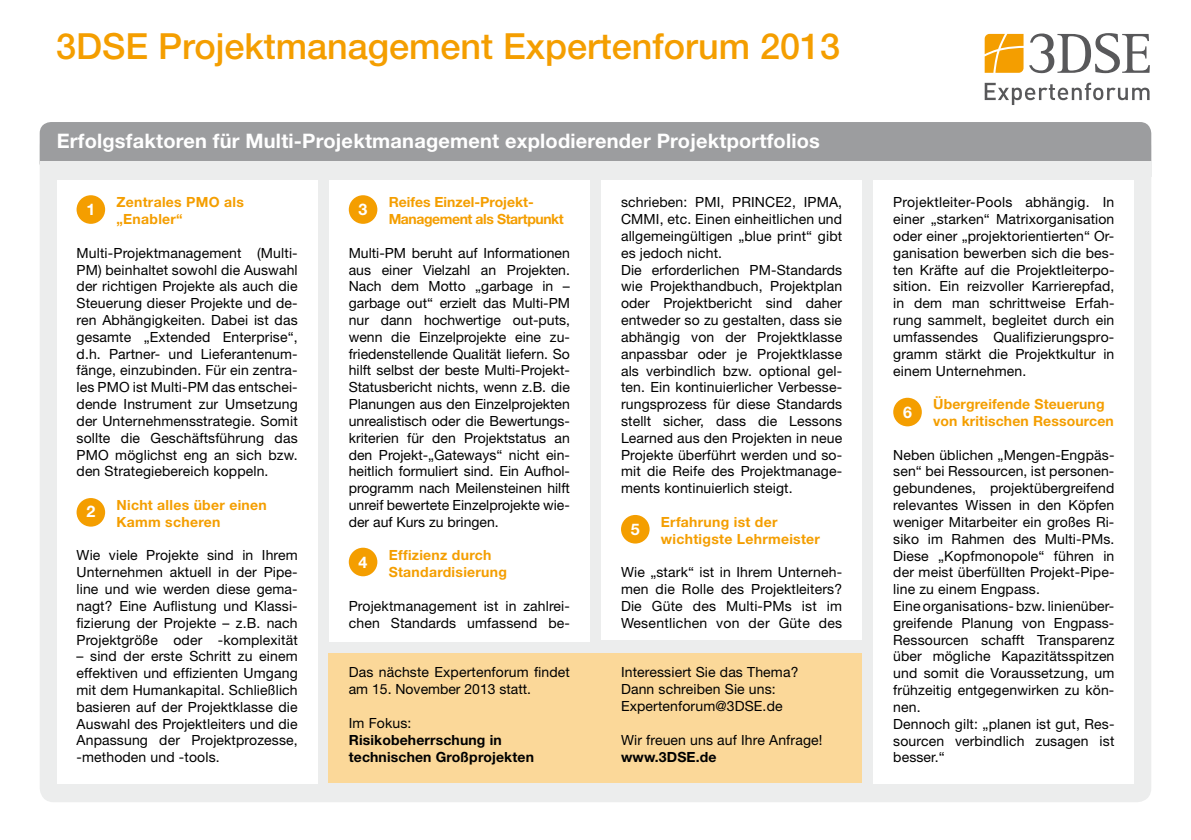
<style>
.page{position:relative;width:1191px;height:840px;background:#fff}
.page>*{position:absolute;margin:0;border:0;box-sizing:border-box;transform-origin:0 0}
.t1{font:500 36px "Helvetica Neue";color:#f49e00}
.t2{font:700 20px "Helvetica Neue";letter-spacing:.01em;color:#fff}
.t3{font:700 16px "Helvetica Neue";color:#fff}
.t4{font:14px/16.8px "Helvetica Neue";letter-spacing:.01em;color:#000;text-align:justify}
.t5{font:700 14px/16.8px "Helvetica Neue";letter-spacing:.02em;color:#f49e00}
.t6{font:700 14px/16.8px "Helvetica Neue";letter-spacing:.01em;color:#000}
.t7{font:700 14px/16.8px "Helvetica Neue";letter-spacing:-.03em;color:#f49e00}
</style>
<div class="page">
<div style="left:40px;top:132px;width:1111px;height:669px;background:#eceded;border-radius:14px"></div>
<div style="left:40px;top:122px;width:1111px;height:52px;background:#9c9d9f;border-radius:11px"></div>
<div style="left:40px;top:161px;width:1111px;height:15px;background:#eceded"></div>
<div style="left:57px;top:180px;width:260px;height:602px;background:#fff"></div>
<div style="left:329px;top:180px;width:261px;height:461px;background:#fff"></div>
<div style="left:601px;top:180px;width:261px;height:459px;background:#fff"></div>
<div style="left:873px;top:180px;width:261px;height:602px;background:#fff"></div>
<div style="left:329px;top:652px;width:533px;height:129px;background:#fbd899"></div>
<div style="left:77px;top:195px;width:28px;height:29px;background:#f49e00;border-radius:50%"></div>
<div style="left:77px;top:497px;width:28px;height:29px;background:#f49e00;border-radius:50%"></div>
<div style="left:349px;top:195px;width:28px;height:29px;background:#f49e00;border-radius:50%"></div>
<div style="left:349px;top:547px;width:28px;height:29px;background:#f49e00;border-radius:50%"></div>
<div style="left:621px;top:514px;width:28px;height:29px;background:#f49e00;border-radius:50%"></div>
<div style="left:893px;top:397px;width:28px;height:29px;background:#f49e00;border-radius:50%"></div>
<svg style="left:984px;top:83px;width:165px;height:22px"></svg>
<svg style="left:984px;top:34px;width:39px;height:39px;background:#f5aa21"></svg>
<svg style="left:1029px;top:33px;width:120px;height:40px"></svg>
<h1 class="t1" style="left:56px;top:25px;width:785px">3DSE Projektmanagement Expertenforum 2013</h1>
<h2 class="t2" style="left:57px;top:128px;width:764px">Erfolgsfaktoren für Multi-Projektmanagement explodierender Projektportfolios</h2>
<p class="t5" style="left:116px;top:193px;width:129px">Zentrales PMO als „Enabler“</p>
<p class="t4" style="left:77px;top:244px;width:223px">Multi-Projektmanagement (Multi-PM) beinhaltet sowohl die Auswahl der richtigen Projekte als auch die Steuerung dieser Projekte und de&shy;ren Abhängigkeiten. Dabei ist das gesamte „Extended Enterprise“, d.h. Partner- und Lieferantenum&shy;fänge, einzubinden. Für ein zentra&shy;les PMO ist Multi-PM das entschei&shy;dende Instrument zur Umsetzung der Unternehmensstrategie. Somit sollte die Geschäftsführung das PMO möglichst eng an sich bzw. den Strategiebereich koppeln.</p>
<p class="t5" style="left:116px;top:496px;width:152px">Nicht alles über einen<br>Kamm scheren</p>
<p class="t4" style="left:77px;top:546px;width:223px">Wie viele Projekte sind in Ihrem Unternehmen aktuell in der Pipe&shy;line und wie werden diese gema&shy;nagt? Eine Auflistung und Klassi&shy;fizierung der Projekte – z.B. nach Projektgröße oder -komplexität</p>
<p class="t4" style="left:77px;top:647px;width:223px">– sind der erste Schritt zu einem effektiven und effizienten Umgang mit dem Humankapital. Schließlich basieren auf der Projektklasse die Auswahl des Projektleiters und die Anpassung der Projektprozesse, -methoden und -tools.</p>
<p class="t3" style="left:86px;top:199px;width:10px">1</p>
<p class="t3" style="left:86px;top:501px;width:10px">2</p>
<p class="t7" style="left:389px;top:193px;width:177px">Reifes Einzel-Projekt-<br>Management als Startpunkt</p>
<p class="t4" style="left:349px;top:244px;width:223px">Multi-PM beruht auf Informationen aus einer Vielzahl an Projekten.<br>Nach dem Motto „garbage in – garbage out“ erzielt das Multi-PM nur dann hochwertige out-puts, wenn die Einzelprojekte eine zu&shy;friedenstellende Qualität liefern. So hilft selbst der beste Multi-Projekt-Statusbericht nichts, wenn z.B. die Planungen aus den Einzelprojekten unrealistisch oder die Bewertungs&shy;kriterien für den Projektstatus an den Projekt-„Gateways“ nicht ein&shy;heitlich formuliert sind. Ein Aufhol&shy;programm nach Meilensteinen hilft unreif bewertete Einzelprojekte wie&shy;der auf Kurs zu bringen.</p>
<p class="t5" style="left:389px;top:546px;width:120px">Effizienz durch<br>Standardisierung</p>
<p class="t4" style="left:349px;top:597px;width:223px">Projektmanagement ist in zahlrei&shy;chen Standards umfassend be-</p>
<p class="t4" style="left:349px;top:663px;width:223px">Das nächste Expertenforum findet am 15. November 2013 statt.</p>
<p class="t4" style="left:349px;top:714px;width:64px">Im Fokus:</p>
<p class="t6" style="left:349px;top:730px;width:187px">Risikobeherrschung in technischen Großprojekten</p>
<p class="t3" style="left:359px;top:199px;width:10px">3</p>
<p class="t3" style="left:359px;top:551px;width:10px">4</p>
<p class="t4" style="left:621px;top:194px;width:223px;text-align:left">schrieben: PMI, PRINCE2, IPMA,<br>CMMI, etc. Einen einheitlichen und allgemeingültigen „blue print“ gibt es jedoch nicht.<br>Die erforderlichen PM-Standards wie Projekthandbuch, Projektplan oder Projektbericht sind daher entweder so zu gestalten, dass sie abhängig von der Projektklasse anpassbar oder je Projektklasse als verbindlich bzw. optional gel&shy;ten. Ein kontinuierlicher Verbesse&shy;rungsprozess für diese Standards stellt sicher, dass die Lessons<br>Learned aus den Projekten in neue<br>Projekte überführt werden und so&shy;mit die Reife des Projektmanage&shy;ments kontinuierlich steigt.</p>
<p class="t5" style="left:661px;top:513px;width:161px">Erfahrung ist der wichtigste Lehrmeister</p>
<p class="t4" style="left:621px;top:563px;width:223px">Wie „stark“ ist in Ihrem Unterneh&shy;men die Rolle des Projektleiters?<br>Die Güte des Multi-PMs ist im Wesentlichen von der Güte des</p>
<p class="t3" style="left:631px;top:519px;width:10px">5</p>
<p class="t4" style="left:621px;top:663px;width:179px;text-align:left">Interessiert Sie das Thema?<br>Dann schreiben Sie uns:<br>Expertenforum@3DSE.de</p>
<p class="t4" style="left:621px;top:730px;width:203px">Wir freuen uns auf Ihre Anfrage!</p>
<p class="t6" style="left:621px;top:747px;width:97px">www.3DSE.de</p>
<p class="t4" style="left:893px;top:194px;width:223px">Projektleiter-Pools abhängig. In einer „starken“ Matrixorganisation oder einer „projektorientierten“ Or&shy;ganisation bewerben sich die bes&shy;ten Kräfte auf die Projektleiterpo&shy;sition. Ein reizvoller Karrierepfad, in dem man schrittweise Erfah&shy;rung sammelt, begleitet durch ein umfassendes Qualifizierungspro&shy;gramm stärkt die Projektkultur in einem Unternehmen.</p>
<p class="t5" style="left:933px;top:395px;width:182px">Übergreifende Steuerung von kritischen Ressourcen</p>
<p class="t4" style="left:893px;top:446px;width:223px;text-align:left">Neben üblichen „Mengen-Engpäs&shy;sen“ bei Ressourcen, ist personen&shy;gebundenes, projektübergreifend relevantes Wissen in den Köpfen weniger Mitarbeiter ein großes Ri&shy;siko im Rahmen des Multi-PMs.<br>Diese „Kopfmonopole“ führen in der meist überfüllten Projekt-Pipe&shy;line zu einem Engpass.<br>Eine organisations- bzw. linienüber&shy;greifende Planung von Engpass-<br>Ressourcen schafft Transparenz über mögliche Kapazitätsspitzen und somit die Voraussetzung, um frühzeitig entgegenwirken zu kön&shy;nen.<br>Dennoch gilt: „planen ist gut, Res&shy;sourcen verbindlich zusagen ist besser.“</p>
<p class="t3" style="left:903px;top:402px;width:10px">6</p>
</div>
